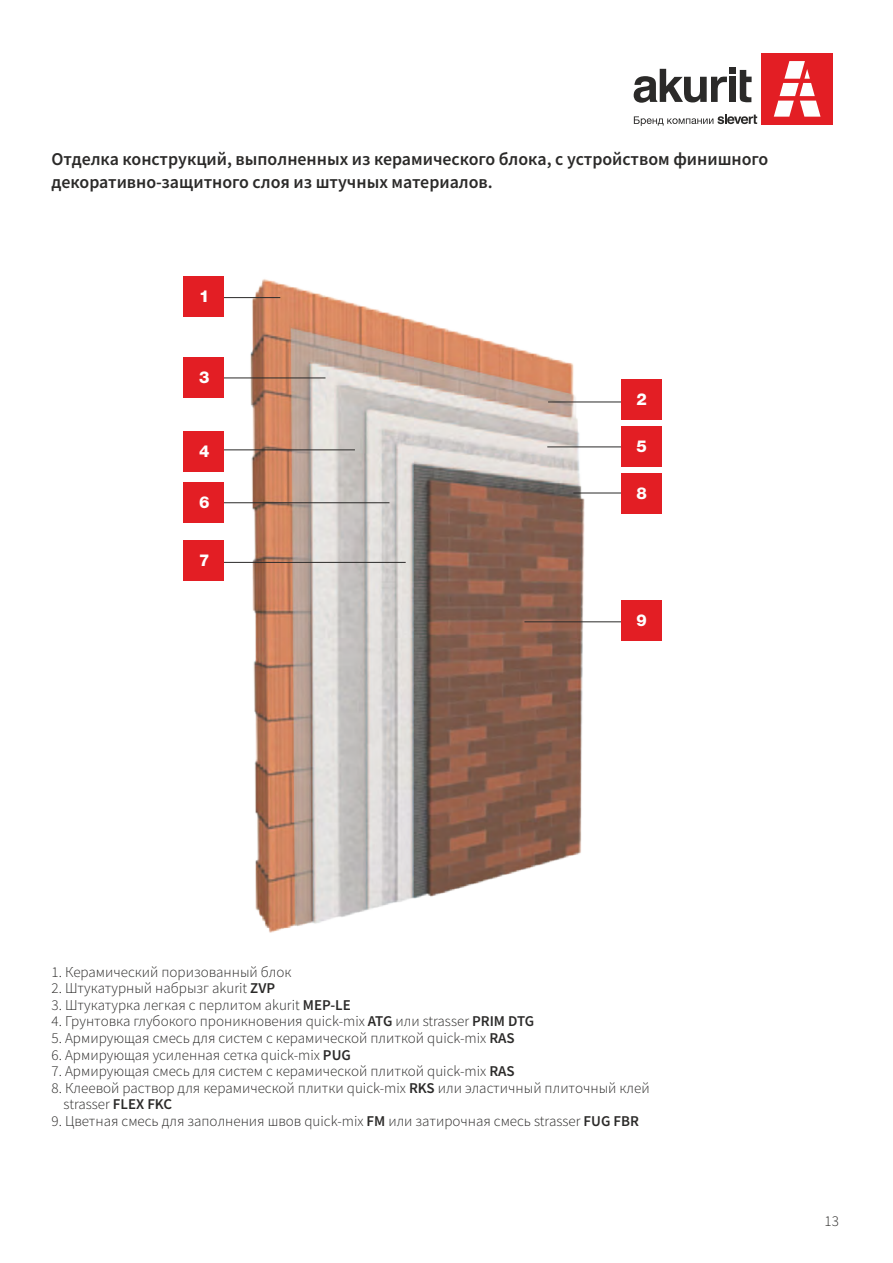
<style>
.page{position:relative;width:893px;height:1263px;background:#fff}
.page>*{position:absolute;margin:0;border:0;box-sizing:border-box;transform-origin:0 0}
.t1{font:600 18px/22.6px "Source Sans Pro";color:#2b2a29}
.t2{font:800 16.5px "Helvetica Neue Cyr";color:#fefefe}
.t3{font:300 15px/16.6px "Source Sans Pro";color:#2b2a29}
.s1{font-weight:600}
</style>
<div class="page">
<img style="left:230px;top:279px;width:432px;height:654px">
<hr style="left:524px;top:621px;width:98px;height:1px;background:#2b2a29">
<div style="left:621px;top:600px;width:40px;height:40px;background:#e31e24"></div>
<hr style="left:573px;top:493px;width:49px;height:1px;background:#2b2a29">
<hr style="left:547px;top:446px;width:75px;height:1px;background:#2b2a29">
<div style="left:621px;top:473px;width:40px;height:41px;background:#e31e24"></div>
<div style="left:621px;top:427px;width:40px;height:40px;background:#e31e24"></div>
<hr style="left:219px;top:377px;width:106px;height:1px;background:#2b2a29">
<hr style="left:217px;top:449px;width:138px;height:1px;background:#2b2a29">
<hr style="left:219px;top:502px;width:170px;height:1px;background:#2b2a29">
<hr style="left:218px;top:562px;width:188px;height:1px;background:#2b2a29">
<div style="left:761px;top:53px;width:71px;height:71px;background:#e31e24"></div>
<svg style="left:774px;top:61px;width:46px;height:56px"></svg>
<svg style="left:634px;top:114px;width:123px;height:12px"></svg>
<div style="left:729px;top:77px;width:7px;height:25px;background:#2b2a29"></div>
<div style="left:729px;top:68px;width:7px;height:6px;background:#2b2a29"></div>
<svg style="left:740px;top:70px;width:12px;height:32px"></svg>
<svg style="left:634px;top:69px;width:93px;height:34px"></svg>
<div style="left:184px;top:357px;width:40px;height:40px;background:#e31e24"></div>
<div style="left:184px;top:431px;width:40px;height:40px;background:#e31e24"></div>
<div style="left:184px;top:483px;width:40px;height:40px;background:#e31e24"></div>
<div style="left:184px;top:540px;width:40px;height:41px;background:#e31e24"></div>
<hr style="left:220px;top:297px;width:60px;height:1px;background:#2b2a29">
<div style="left:184px;top:276px;width:40px;height:41px;background:#e31e24"></div>
<hr style="left:548px;top:402px;width:74px;height:1px;background:#2b2a29">
<div style="left:621px;top:380px;width:40px;height:40px;background:#e31e24"></div>
<p class="t1" style="left:52px;top:149px;width:718px">Отделка конструкций, выполненных из керамического блока, с устройством финишного декоративно-защитного слоя из штучных материалов.</p>
<p class="t2" style="left:199px;top:290px;width:12px">1</p>
<p class="t2" style="left:199px;top:371px;width:12px">3</p>
<p class="t2" style="left:199px;top:445px;width:12px">4</p>
<p class="t2" style="left:199px;top:497px;width:12px">6</p>
<p class="t2" style="left:199px;top:554px;width:12px">7</p>
<p class="t2" style="left:636px;top:394px;width:12px">2</p>
<p class="t2" style="left:636px;top:441px;width:12px">5</p>
<p class="t2" style="left:636px;top:487px;width:12px">8</p>
<p class="t2" style="left:636px;top:614px;width:12px">9</p>
<p class="t3" style="left:52px;top:964px;width:241px">1. Керамический поризованный блок</p>
<p class="t3" style="left:52px;top:981px;width:225px">2. Штукатурный набрызг akurit <span class="s1">ZVP</span></p>
<p class="t3" style="left:52px;top:998px;width:301px">3. Штукатурка легкая с перлитом akurit <span class="s1">MEP-LE</span></p>
<p class="t3" style="left:52px;top:1014px;width:484px">4. Грунтовка глубокого проникновения quick-mix <span class="s1">ATG</span> или strasser <span class="s1">PRIM DTG</span></p>
<p class="t3" style="left:52px;top:1031px;width:465px">5. Армирующая смесь для систем с керамической плиткой quick-mix <span class="s1">RAS</span></p>
<p class="t3" style="left:52px;top:1047px;width:301px">6. Армирующая усиленная сетка quick-mix <span class="s1">PUG</span></p>
<p class="t3" style="left:52px;top:1064px;width:465px">7. Армирующая смесь для систем с керамической плиткой quick-mix <span class="s1">RAS</span></p>
<p class="t3" style="left:64px;top:1080px;width:588px;text-indent:-12px">8. Клеевой раствор для керамической плитки quick-mix <span class="s1">RKS</span> или эластичный плиточный клей strasser <span class="s1">FLEX FKC</span></p>
<p class="t3" style="left:52px;top:1114px;width:589px">9. Цветная смесь для заполнения швов quick-mix <span class="s1">FM</span> или затирочная смесь strasser <span class="s1">FUG FBR</span></p>
<p class="t3" style="left:825px;top:1213px;width:16px">13</p>
</div>
